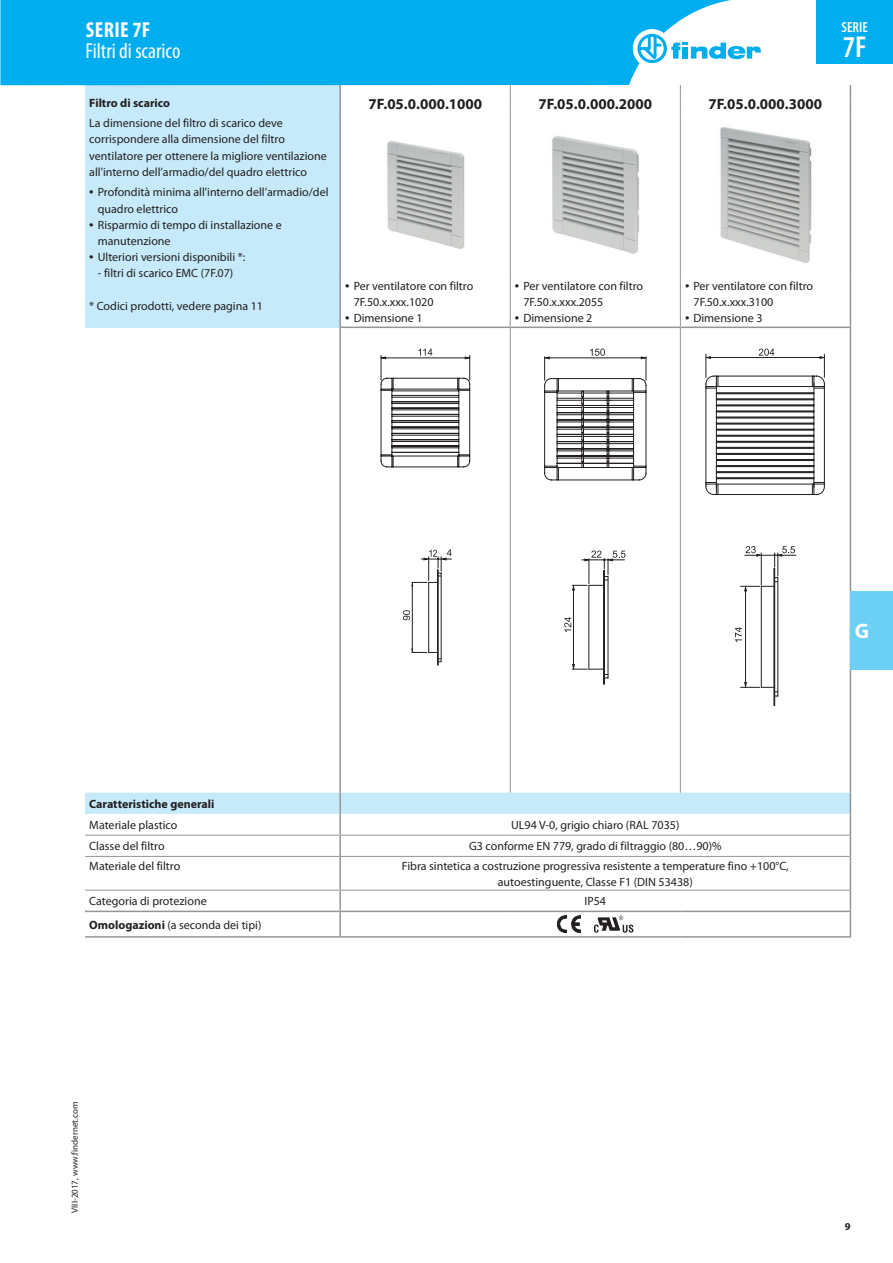
<style>
.page{position:relative;width:893px;height:1263px;background:#fff}
.page>*{position:absolute;margin:0;border:0;box-sizing:border-box;transform-origin:0 0}
.t1{font:600 condensed 30.3px "Myriad Pro";color:#fff}
.t2{font:condensed 21.75px "Myriad Pro";color:#fff}
.t3{font:700 condensed 21.75px "Myriad Pro";letter-spacing:.02em;color:#fff}
.t4{font:700 21px "Myriad Pro";color:#fff}
.t5{font:700 15px "Myriad Pro";color:#231f20}
.t6{font:600 condensed 14.55px "Myriad Pro";color:#fff}
.t7{font:12px/16.2px "Myriad Pro";color:#231f20}
.t8{font:700 12px "Myriad Pro";color:#231f20}
.t9{font:700 10.5px "Myriad Pro";color:#231f20}
.t10{font:9px "Myriad Pro";color:#231f20}
.s1{font-size:15.75px}
.s2{font-weight:700}
</style>
<div class="page">
<div style="left:85px;top:85px;width:255px;height:242px;background:#c6eafa"></div>
<hr style="left:85px;top:856px;width:255px;height:1px;background:#939598">
<hr style="left:85px;top:890px;width:255px;height:1px;background:#939598">
<hr style="left:85px;top:911px;width:255px;height:1px;background:#939598">
<svg style="left:850px;top:85px;width:1px;height:28px"></svg>
<hr style="left:850px;top:113px;width:1px;height:163px;background:#939598">
<hr style="left:850px;top:276px;width:1px;height:51px;background:#939598">
<hr style="left:850px;top:328px;width:1px;height:465px;background:#939598">
<hr style="left:850px;top:856px;width:1px;height:34px;background:#939598">
<hr style="left:85px;top:936px;width:255px;height:2px;background:#939598">
<hr style="left:340px;top:936px;width:170px;height:2px;background:#939598">
<hr style="left:510px;top:936px;width:170px;height:2px;background:#939598">
<hr style="left:680px;top:936px;width:171px;height:2px;background:#939598">
<svg style="left:85px;top:793px;width:766px;height:63px"></svg>
<hr style="left:339px;top:793px;width:2px;height:21px;background:#939598">
<hr style="left:339px;top:912px;width:2px;height:24px;background:#939598">
<svg style="left:510px;top:85px;width:1px;height:28px"></svg>
<svg style="left:680px;top:85px;width:1px;height:28px"></svg>
<hr style="left:510px;top:113px;width:1px;height:163px;background:#939598">
<hr style="left:680px;top:113px;width:1px;height:163px;background:#939598">
<hr style="left:510px;top:276px;width:1px;height:51px;background:#939598">
<hr style="left:680px;top:276px;width:1px;height:51px;background:#939598">
<svg style="left:850px;top:890px;width:1px;height:46px"></svg>
<hr style="left:339px;top:327px;width:171px;height:1px;background:#939598">
<hr style="left:510px;top:327px;width:170px;height:1px;background:#939598">
<hr style="left:510px;top:328px;width:1px;height:465px;background:#939598">
<hr style="left:680px;top:328px;width:1px;height:465px;background:#939598">
<hr style="left:680px;top:327px;width:171px;height:1px;background:#939598">
<hr style="left:339px;top:814px;width:2px;height:21px;background:#939598">
<hr style="left:340px;top:835px;width:170px;height:1px;background:#939598">
<hr style="left:510px;top:835px;width:170px;height:1px;background:#939598">
<hr style="left:680px;top:835px;width:170px;height:1px;background:#939598">
<hr style="left:339px;top:835px;width:2px;height:21px;background:#939598">
<hr style="left:340px;top:856px;width:170px;height:1px;background:#939598">
<hr style="left:510px;top:856px;width:170px;height:1px;background:#939598">
<hr style="left:680px;top:856px;width:170px;height:1px;background:#939598">
<hr style="left:339px;top:857px;width:2px;height:33px;background:#939598">
<hr style="left:340px;top:890px;width:170px;height:1px;background:#939598">
<hr style="left:510px;top:890px;width:170px;height:1px;background:#939598">
<hr style="left:680px;top:890px;width:170px;height:1px;background:#939598">
<hr style="left:339px;top:890px;width:2px;height:21px;background:#939598">
<hr style="left:340px;top:911px;width:170px;height:1px;background:#939598">
<hr style="left:510px;top:911px;width:170px;height:1px;background:#939598">
<hr style="left:680px;top:911px;width:171px;height:1px;background:#939598">
<svg style="left:339px;top:85px;width:2px;height:28px"></svg>
<hr style="left:339px;top:113px;width:2px;height:163px;background:#939598">
<hr style="left:339px;top:276px;width:2px;height:51px;background:#939598">
<hr style="left:339px;top:328px;width:2px;height:465px;background:#939598">
<img style="left:387px;top:141px;width:78px;height:108px">
<img style="left:552px;top:136px;width:88px;height:118px">
<img style="left:720px;top:127px;width:92px;height:137px">
<svg style="left:381px;top:349px;width:89px;height:316px"></svg>
<svg style="left:544px;top:349px;width:103px;height:335px"></svg>
<hr style="left:773px;top:568px;width:1px;height:137px;background:#231f20">
<hr style="left:774px;top:568px;width:1px;height:137px;background:#231f20">
<svg style="left:706px;top:349px;width:119px;height:348px"></svg>
<svg style="left:557px;top:916px;width:24px;height:17px"></svg>
<svg style="left:594px;top:916px;width:39px;height:17px"></svg>
<div style="left:850px;top:591px;width:43px;height:79px;background:#6bcff6"></div>
<div style="left:0;top:0;width:731px;height:85px;background:#00aeef"></div>
<div style="left:633px;top:29px;width:38px;height:39px;background:#fff;border-radius:50%"></div>
<svg style="left:637px;top:34px;width:124px;height:29px"></svg>
<div style="left:816px;top:0;width:77px;height:64px;background:#00aeef"></div>
<h2 class="t3" style="left:86px;top:17px;width:66px">SERIE 7F</h2>
<h2 class="t2" style="left:85px;top:38px;width:96px">Filtri di scarico</h2>
<p class="t8" style="left:89px;top:95px;width:82px">Filtro di scarico</p>
<p class="t7" style="left:89px;top:115px;width:239px">La dimensione del filtro di scarico deve corrispondere alla dimensione del filtro ventilatore per ottenere la migliore ventilazione all'interno dell’armadio/del quadro elettrico</p>
<p class="t7" style="left:98px;top:184px;width:232px;text-indent:-9px"><span class="s1">•</span> Profondità minima all'interno dell’armadio/del quadro elettrico</p>
<p class="t7" style="left:98px;top:216px;width:185px;text-indent:-9px"><span class="s1">•</span> Risparmio di tempo di installazione e manutenzione</p>
<p class="t7" style="left:89px;top:249px;width:157px"><span class="s1">•</span> Ulteriori versioni disponibili *:</p>
<p class="t7" style="left:98px;top:265px;width:137px">- filtri di scarico EMC (7F.07)</p>
<p class="t7" style="left:89px;top:297px;width:175px">* Codici prodotti, vedere pagina 11</p>
<p class="t5" style="left:369px;top:94px;width:115px">7F.05.0.000.1000</p>
<p class="t5" style="left:538px;top:94px;width:115px">7F.05.0.000.2000</p>
<p class="t5" style="left:708px;top:94px;width:115px">7F.05.0.000.3000</p>
<p class="t7" style="left:354px;top:277px;width:121px;text-indent:-9px"><span class="s1">•</span> Per ventilatore con filtro<br>7F.50.x.xxx.1020</p>
<p class="t7" style="left:345px;top:310px;width:79px"><span class="s1">•</span> Dimensione 1</p>
<p class="t7" style="left:523px;top:277px;width:121px;text-indent:-9px"><span class="s1">•</span> Per ventilatore con filtro<br>7F.50.x.xxx.2055</p>
<p class="t7" style="left:515px;top:310px;width:79px"><span class="s1">•</span> Dimensione 2</p>
<p class="t7" style="left:693px;top:277px;width:121px;text-indent:-9px"><span class="s1">•</span> Per ventilatore con filtro<br>7F.50.x.xxx.3100</p>
<p class="t7" style="left:685px;top:310px;width:79px"><span class="s1">•</span> Dimensione 3</p>
<p class="t6" style="left:842px;top:19px;width:28px">SERIE</p>
<h1 class="t1" style="left:843px;top:30px;width:25px">7F</h1>
<p class="t8" style="left:89px;top:796px;width:127px">Caratteristiche generali</p>
<p class="t7" style="left:89px;top:817px;width:90px">Materiale plastico</p>
<p class="t7" style="left:511px;top:817px;width:170px">UL94 V-0, grigio chiaro (RAL 7035)</p>
<p class="t7" style="left:89px;top:838px;width:77px">Classe del filtro</p>
<p class="t7" style="left:469px;top:838px;width:254px">G3 conforme EN 779, grado di filtraggio (80…90)%</p>
<p class="t7" style="left:89px;top:857px;width:92px">Materiale del filtro</p>
<p class="t7" style="left:402px;top:857px;width:388px;text-align:center">Fibra sintetica a costruzione progressiva resistente a temperature fino +100°C, autoestinguente, Classe F1 (DIN 53438)</p>
<p class="t7" style="left:89px;top:893px;width:119px">Categoria di protezione</p>
<p class="t7" style="left:584px;top:893px;width:23px">IP54</p>
<p class="t7" style="left:89px;top:916px;width:174px"><span class="s2">Omologazioni</span> (a seconda dei tipi)</p>
<h3 class="t4" style="left:855px;top:618px;width:16px">G</h3>
<p class="t10" style="left:69px;top:1213px;width:113px;rotate:-90deg">VIII-2017, www.findernet.com</p>
<p class="t9" style="left:845px;top:1219px;width:7px">9</p>
</div>
